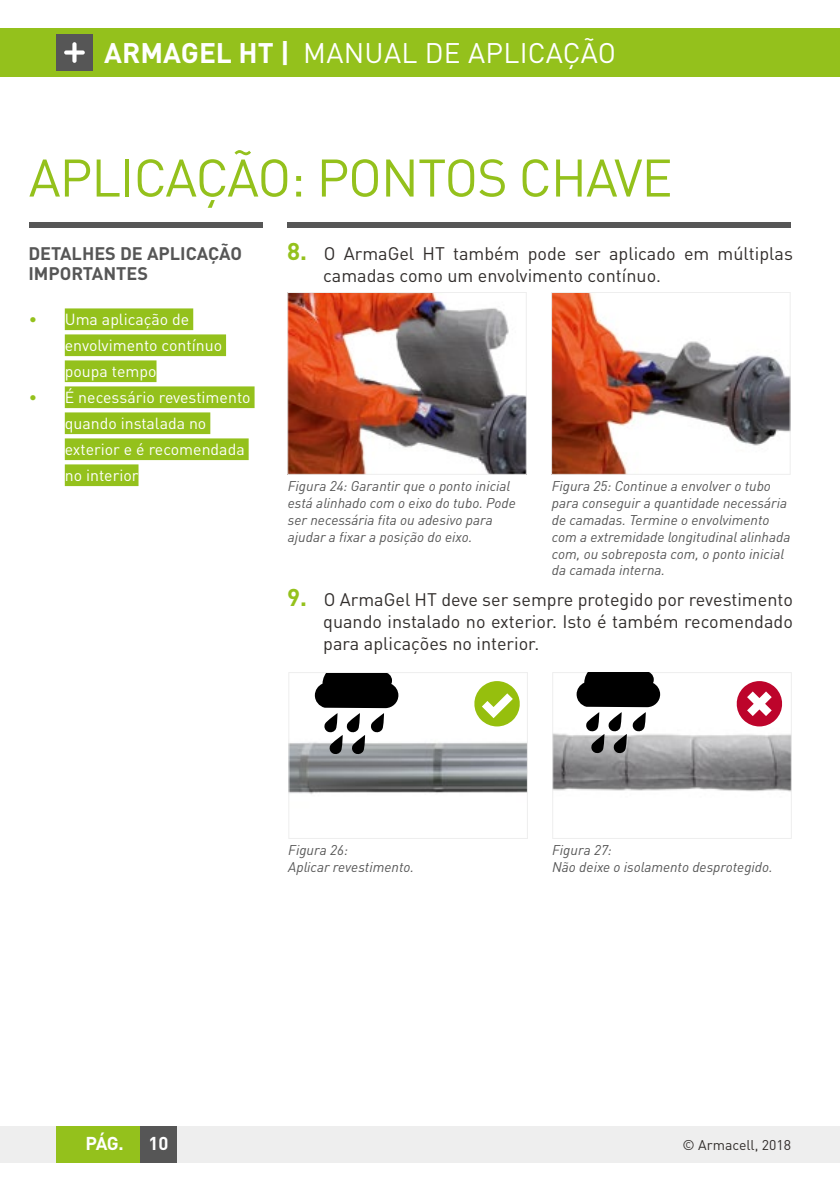
<style>
.page{position:relative;width:840px;height:1191px;background:#fff}
.page>*{position:absolute;margin:0;border:0;box-sizing:border-box;transform-origin:0 0}
.t1{font:52px "DIN Pro";letter-spacing:-.02em;color:#94c11c}
.t2{font:28px "DIN Pro";letter-spacing:.01em;color:#fff}
.t3{font:700 18.4px "DIN Pro";color:#fff}
.t4{font:18px/22px "DIN Pro";color:#312d2b}
.t5{font:700 18px/20.2px "DIN Pro";color:#565656}
.t6{font:15.8px/26px "DIN Pro";color:#fff}
.t7{font:italic 14px/16.8px "DIN Pro";color:#565656}
.t8{font:14px "DIN Pro";color:#312d2b}
.s1{font-weight:700}
.s2{color:#94c11c}
.s3{font-weight:700;font-size:24px;color:#94c11c}
</style>
<div class="page">
<div style="left:0;top:29px;width:839px;height:48px;background:#94c11c"></div>
<div style="left:56px;top:34px;width:36px;height:36px;background:#565656"></div>
<svg style="left:64px;top:42px;width:21px;height:21px"></svg>
<div style="left:0;top:1126px;width:839px;height:36px;background:#eee"></div>
<div style="left:57px;top:1126px;width:120px;height:36px;background:#94c11c"></div>
<div style="left:141px;top:1126px;width:36px;height:36px;background:#565656"></div>
<div style="left:29px;top:222px;width:233px;height:6px;background:#565656"></div>
<div style="left:287px;top:222px;width:503px;height:6px;background:#565656"></div>
<img style="left:289px;top:294px;width:235px;height:179px">
<div style="left:287px;top:292px;width:239px;height:183px;border:1px solid #eee"></div>
<img style="left:552px;top:294px;width:236px;height:179px">
<div style="left:550px;top:292px;width:240px;height:183px;border:1px solid #eee"></div>
<div style="left:65px;top:308px;width:128px;height:22px;background:#94c11c"></div>
<div style="left:65px;top:334px;width:161px;height:22px;background:#94c11c"></div>
<div style="left:65px;top:360px;width:91px;height:22px;background:#94c11c"></div>
<div style="left:65px;top:386px;width:189px;height:22px;background:#94c11c"></div>
<div style="left:65px;top:412px;width:145px;height:22px;background:#94c11c"></div>
<div style="left:65px;top:438px;width:183px;height:22px;background:#94c11c"></div>
<div style="left:65px;top:464px;width:73px;height:22px;background:#94c11c"></div>
<img style="left:290px;top:692px;width:235px;height:102px">
<div style="left:288px;top:672px;width:239px;height:167px;border:1px solid #eee"></div>
<img style="left:554px;top:689px;width:235px;height:103px">
<div style="left:552px;top:672px;width:239px;height:167px;border:1px solid #eee"></div>
<svg style="left:576px;top:672px;width:83px;height:82px"></svg>
<svg style="left:472px;top:681px;width:49px;height:45px"></svg>
<svg style="left:315px;top:673px;width:83px;height:82px"></svg>
<svg style="left:734px;top:681px;width:49px;height:45px"></svg>
<h2 class="t2" style="left:104px;top:31px;width:513px"><span class="s1">ARMAGEL HT |</span> MANUAL DE APLICAÇÃO</h2>
<h1 class="t1" style="left:29px;top:137px;width:645px">APLICAÇÃO: PONTOS CHAVE</h1>
<p class="t5" style="left:28px;top:241px;width:215px">DETALHES DE APLICAÇÃO<br>IMPORTANTES</p>
<p class="t6" style="left:65px;top:305px;width:159px;text-indent:-36px"><span class="s2">•</span> Uma aplicação de envolvimento contínuo poupa tempo</p>
<p class="t6" style="left:65px;top:383px;width:187px;text-indent:-36px"><span class="s2">•</span> É necessário revestimento quando instalada no exterior e é recomendada no interior</p>
<p class="t4" style="left:323px;top:240px;width:471px;text-indent:-36px"><span class="s3">8.</span> O ArmaGel HT também pode ser aplicado em múltiplas camadas como um envolvimento contínuo.</p>
<p class="t7" style="left:288px;top:476px;width:229px">Figura 24: Garantir que o ponto inicial está alinhado com o eixo do tubo. Pode ser necessária fita ou adesivo para ajudar a fixar a posição do eixo.</p>
<p class="t7" style="left:551px;top:476px;width:240px">Figura 25: Continue a envolver o tubo para conseguir a quantidade necessária de camadas. Termine o envolvimento com a extremidade longitudinal alinhada com, ou sobreposta com, o ponto inicial da camada interna.</p>
<p class="t4" style="left:323px;top:587px;width:471px;text-align:justify;text-indent:-36px"><span class="s3">9.</span> O ArmaGel HT deve ser sempre protegido por revestimento quando instalado no exterior. Isto é também recomendado para aplicações no interior.</p>
<p class="t7" style="left:288px;top:840px;width:127px">Figura 26:<br>Aplicar revestimento.</p>
<p class="t7" style="left:552px;top:840px;width:222px">Figura 27:<br>Não deixe o isolamento desprotegido.</p>
<h3 class="t3" style="left:85px;top:1128px;width:40px">PÁG.</h3>
<h3 class="t3" style="left:148px;top:1128px;width:21px">10</h3>
<p class="t8" style="left:682px;top:1133px;width:110px">© Armacell, 2018</p>
</div>
